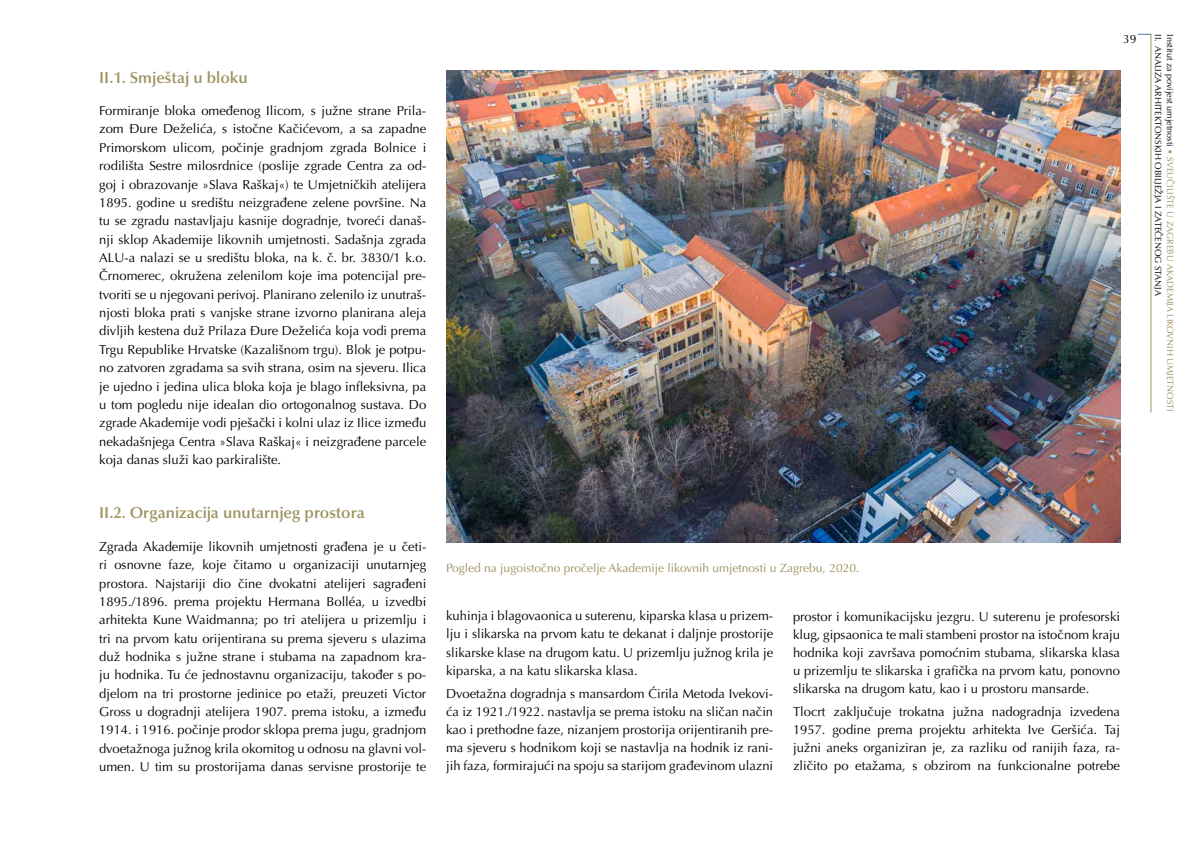
<style>
.page{position:relative;width:1191px;height:842px;background:#fff}
.page>*{position:absolute;margin:0;border:0;box-sizing:border-box;transform-origin:0 0}
.t1{font:600 16px "Optima LT Pro";color:#9e925e}
.t2{font:13px/18.4px "Optima LT Pro";color:#000;text-align:justify}
.t3{font:12px "Optima LT Pro";color:#9e925e}
.t4{font:12px "Optima LT Pro";color:#000}
.t5{font:9px/11.8px "Optima LT Pro";color:#000}
.s1{color:#9e925e}
</style>
<div class="page">
<hr style="left:1150px;top:34px;width:1px;height:378px;background:#9e925e">
<svg style="left:1137px;top:34px;width:14px;height:1px"></svg>
<img style="left:446px;top:71px;width:674px;height:472px">
<p class="t1" style="left:99px;top:67px;width:150px">II.1. Smještaj u bloku</p>
<p class="t2" style="left:99px;top:102px;width:328px">Formiranje bloka omeđenog Ilicom, s južne strane Prila&shy;zom Đure Deželića, s istočne Kačićevom, a sa zapadne Primorskom ulicom, počinje gradnjom zgrada Bolnice i rodilišta Sestre milosrdnice (poslije zgrade Centra za od&shy;goj i obrazovanje »Slava Raškaj«) te Umjetničkih atelijera 1895. godine u središtu neizgrađene zelene površine. Na tu se zgradu nastavljaju kasnije dogradnje, tvoreći današ&shy;nji sklop Akademije likovnih umjetnosti. Sadašnja zgrada ALU-a nalazi se u središtu bloka, na k. č. br. 3830/1 k.o.<br>Črnomerec, okružena zelenilom koje ima potencijal pre&shy;tvoriti se u njegovani perivoj. Planirano zelenilo iz unutraš&shy;njosti bloka prati s vanjske strane izvorno planirana aleja divljih kestena duž Prilaza Đure Deželića koja vodi prema Trgu Republike Hrvatske (Kazališnom trgu). Blok je potpu&shy;no zatvoren zgradama sa svih strana, osim na sjeveru. Ilica je ujedno i jedina ulica bloka koja je blago infleksivna, pa u tom pogledu nije idealan dio ortogonalnog sustava. Do zgrade Akademije vodi pješački i kolni ulaz iz Ilice između nekadašnjega Centra »Slava Raškaj« i neizgrađene parcele koja danas služi kao parkiralište.</p>
<p class="t1" style="left:99px;top:503px;width:267px">II.2. Organizacija unutarnjeg prostora</p>
<p class="t2" style="left:99px;top:537px;width:328px">Zgrada Akademije likovnih umjetnosti građena je u četi&shy;ri osnovne faze, koje čitamo u organizaciji unutarnjeg prostora. Najstariji dio čine dvokatni atelijeri sagrađeni 1895./1896. prema projektu Hermana Bolléa, u izvedbi arhitekta Kune Waidmanna; po tri atelijera u prizemlju i tri na prvom katu orijentirana su prema sjeveru s ulazima duž hodnika s južne strane i stubama na zapadnom kra&shy;ju hodnika. Tu će jednostavnu organizaciju, također s po&shy;djelom na tri prostorne jedinice po etaži, preuzeti Victor Gross u dogradnji atelijera 1907. prema istoku, a između 1914. i 1916. počinje prodor sklopa prema jugu, gradnjom dvoetažnoga južnog krila okomitog u odnosu na glavni vol&shy;umen. U tim su prostorijama danas servisne prostorije te</p>
<p class="t3" style="left:446px;top:560px;width:415px">Pogled na jugoistočno pročelje Akademije likovnih umjetnosti u Zagrebu, 2020.</p>
<p class="t4" style="left:1123px;top:31px;width:15px">39</p>
<p class="t5" style="left:1176px;top:34px;width:379px;rotate:90deg">Institut za povijest umjetnosti <span class="s1">• SVEUČILIŠTE U ZAGREBU AKADEMIJA LIKOVNIH UMJETNOSTI<br></span>II. ANALIZA ARHITEKTONSKIH OBILJEŽJA I ZATEČENOG STANJA</p>
<p class="t2" style="left:446px;top:607px;width:328px;line-height:18px">kuhinja i blagovaonica u suterenu, kiparska klasa u prizem&shy;lju i slikarska na prvom katu te dekanat i daljnje prostorije slikarske klase na drugom katu. U prizemlju južnog krila je kiparska, a na katu slikarska klasa.</p>
<p class="t2" style="left:446px;top:685px;width:328px;line-height:18px">Dvoetažna dogradnja s mansardom Ćirila Metoda Ivekovi&shy;ća iz 1921./1922. nastavlja se prema istoku na sličan način kao i prethodne faze, nizanjem prostorija orijentiranih pre&shy;ma sjeveru s hodnikom koji se nastavlja na hodnik iz rani&shy;jih faza, formirajući na spoju sa starijom građevinom ulazni</p>
<p class="t2" style="left:793px;top:607px;width:328px;line-height:18px">prostor i komunikacijsku jezgru. U suterenu je profesorski klug, gipsaonica te mali stambeni prostor na istočnom kraju hodnika koji završava pomoćnim stubama, slikarska klasa u prizemlju te slikarska i grafička na prvom katu, ponovno slikarska na drugom katu, kao i u prostoru mansarde.</p>
<p class="t2" style="left:793px;top:703px;width:328px;line-height:18px">Tlocrt zaključuje trokatna južna nadogradnja izvedena 1957. godine prema projektu arhitekta Ive Geršića. Taj južni aneks organiziran je, za razliku od ranijih faza, ra&shy;zličito po etažama, s obzirom na funkcionalne potrebe</p>
</div>
